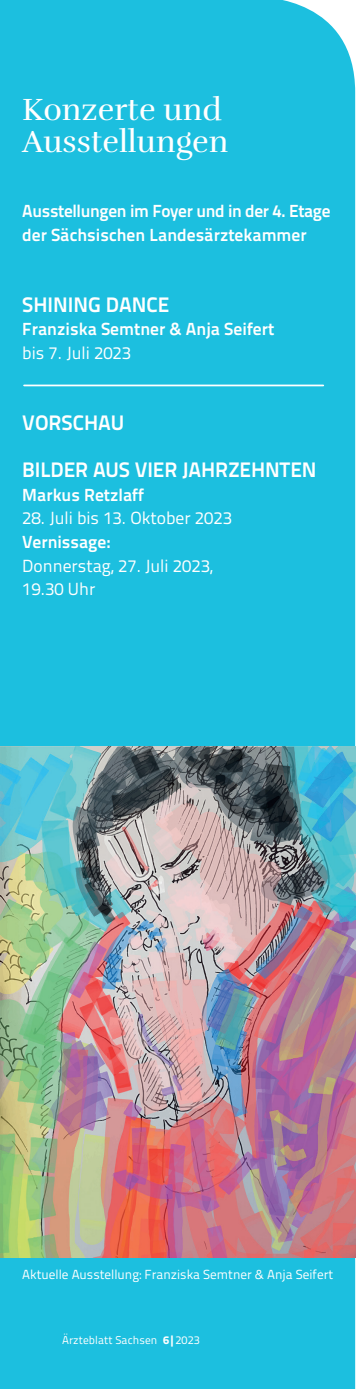
<style>
.page{position:relative;width:359px;height:1389px;background:#fff}
.page>*{position:absolute;margin:0;border:0;box-sizing:border-box;transform-origin:0 0}
.t1{font:31.5px/31.5px "Rufina";color:#fff}
.t2{font:700 21px "Titillium Text";color:#fff}
.t3{font:700 17.5px/23.6px "Titillium Text";color:#fff}
.t4{font:17.5px/23.6px "Titillium Text";color:#fff}
.t5{font:13.12px "Titillium Text";color:#fff}
.t6{font:11.38px "Titillium Text";letter-spacing:.01em;color:#fff}
.s1{font-weight:800}
</style>
<div class="page">
<div style="left:0;top:0;width:355px;height:1389px;background:#1cbfdf"></div>
<hr style="left:24px;top:385px;width:299px;height:1px;background:#fff">
<img style="left:0;top:747px;width:355px;height:511px">
<h1 class="t1" style="left:22px;top:94px;width:207px">Konzerte und<br>Ausstellungen</h1>
<p class="t3" style="left:22px;top:198px;width:309px">Ausstellungen im Foyer und in der 4. Etage der Sächsischen Landesärztekammer</p>
<p class="t2" style="left:22px;top:288px;width:148px">SHINING DANCE</p>
<p class="t3" style="left:22px;top:316px;width:253px">Franziska Semtner &amp; Anja Seifert</p>
<p class="t4" style="left:22px;top:340px;width:110px">bis 7. Juli 2023</p>
<p class="t2" style="left:22px;top:406px;width:103px">VORSCHAU</p>
<p class="t2" style="left:22px;top:454px;width:295px">BILDER AUS VIER JAHRZEHNTEN</p>
<p class="t3" style="left:22px;top:482px;width:123px">Markus Retzlaff</p>
<p class="t4" style="left:22px;top:506px;width:211px">28. Juli bis 13. Oktober 2023</p>
<p class="t3" style="left:22px;top:529px;width:90px">Vernissage:</p>
<p class="t4" style="left:22px;top:553px;width:192px">Donnerstag, 27. Juli 2023,<br>19.30 Uhr</p>
<p class="t5" style="left:22px;top:1265px;width:312px">Aktuelle Ausstellung: Franziska Semtner &amp; Anja Seifert</p>
<p class="t6" style="left:62px;top:1332px;width:139px">Ärzteblatt Sachsen <span class="s1">6|</span>2023</p>
</div>
